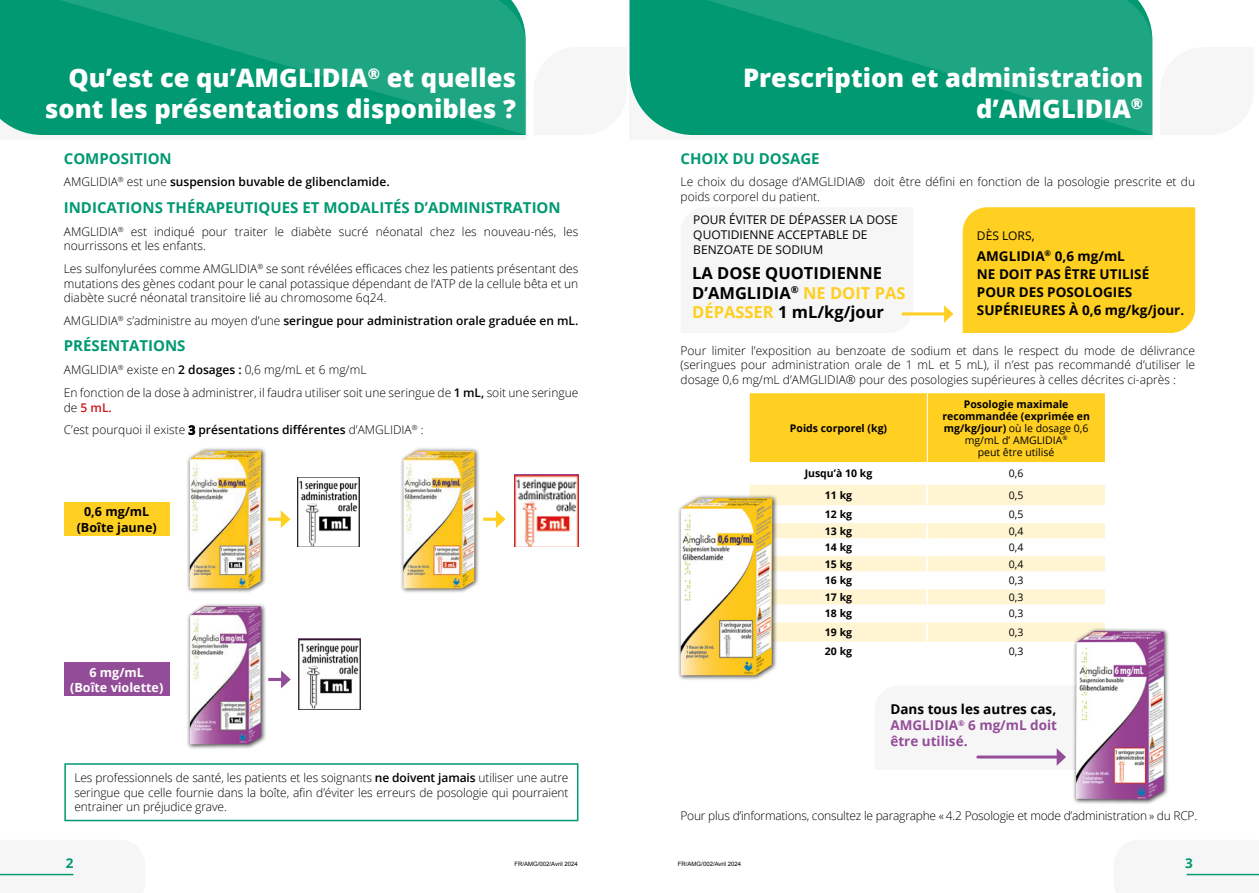
<style>
.page{position:relative;width:1259px;height:893px;background:#fff}
.page>*{position:absolute;margin:0;border:0;box-sizing:border-box;transform-origin:0 0}
.t1{font:800 25.5px/30.6px "Open Sans";color:#fff;text-align:right}
.t2{font:700 16.5px/19.5px "Open Sans";color:#000}
.t3{font:700 15px "Open Sans";color:#009972}
.t4{font:700 13.5px/18px "Open Sans";color:#000}
.t5{font:700 13.5px/16.2px "Open Sans";color:#934d98;text-align:justify}
.t6{font:700 13.5px "Open Sans";color:#009972}
.t7{font:700 12.6px/15px "Open Sans";color:#fff;text-align:center}
.t8{font:700 12.6px/15px "Open Sans";color:#000;text-align:center}
.t9{font:300 12px/14.4px "Open Sans";color:#000}
.t10{font:600 12px "Open Sans";color:#000}
.t11{font:300 12px "Open Sans";letter-spacing:-.02em;color:#000}
.t12{font:12px/15px "Open Sans";color:#000}
.t13{font:700 10.5px/12px "Open Sans";color:#000;text-align:center}
.t14{font:10.5px "Open Sans";color:#000}
.t15{font:6px "Arial";color:#000}
.s1{font-weight:300}
.s2{font-weight:600}
.s3{font-weight:600;color:#cd1719}
.s4{color:#ffcf21}
.s5{font-weight:400}
.s6{color:#000}
</style>
<div class="page">
<svg style="left:0;top:873px;width:74px;height:3px"></svg>
<hr style="left:0;top:874px;width:73px;height:1px;background:#009972">
<div style="left:0;top:71px;width:526px;height:68px;background:#f6f6f6"></div>
<svg style="left:0;top:0;width:526px;height:135px;background:#0e9e79"></svg>
<div style="left:186px;top:447px;width:81px;height:147px;background:#000;opacity:.75"></div>
<img style="left:190px;top:451px;width:71px;height:137px">
<div style="left:400px;top:447px;width:80px;height:147px;background:#000;opacity:.75"></div>
<img style="left:403px;top:451px;width:72px;height:137px">
<img style="left:298px;top:477px;width:61px;height:70px">
<img style="left:514px;top:475px;width:64px;height:72px">
<hr style="left:268px;top:518px;width:16px;height:3px;background:#ffcf21">
<svg style="left:281px;top:510px;width:9px;height:18px"></svg>
<hr style="left:483px;top:518px;width:16px;height:3px;background:#ffcf21">
<svg style="left:496px;top:510px;width:9px;height:18px"></svg>
<div style="left:64px;top:502px;width:106px;height:34px;background:#ffcf21"></div>
<div style="left:186px;top:603px;width:80px;height:147px;background:#000;opacity:.75"></div>
<img style="left:190px;top:606px;width:71px;height:138px">
<img style="left:299px;top:639px;width:61px;height:70px">
<hr style="left:268px;top:678px;width:16px;height:3px;background:#934d98">
<svg style="left:281px;top:670px;width:10px;height:18px"></svg>
<div style="left:64px;top:663px;width:106px;height:33px;background:#934d98"></div>
<div style="left:64px;top:763px;width:514px;height:58px;border:2px solid #009972"></div>
<svg style="left:1186px;top:873px;width:73px;height:3px"></svg>
<hr style="left:1186px;top:874px;width:73px;height:1px;background:#009972">
<div style="left:629px;top:71px;width:524px;height:68px;background:#f6f6f6"></div>
<svg style="left:629px;top:0;width:523px;height:135px;background:#109f7a"></svg>
<div style="left:962px;top:207px;width:233px;height:126px;background:#ffcf21"></div>
<hr style="left:903px;top:312px;width:43px;height:3px;background:#ffcf21">
<svg style="left:944px;top:305px;width:9px;height:18px"></svg>
<svg style="left:976px;top:748px;width:90px;height:18px"></svg>
<div style="left:750px;top:393px;width:355px;height:69px;background:#ffcf21"></div>
<svg style="left:750px;top:485px;width:355px;height:157px;fill:#fff5d3"></svg>
<hr style="left:927px;top:393px;width:1px;height:69px;background:#fff">
<hr style="left:926px;top:485px;width:2px;height:20px;background:#fff">
<hr style="left:750px;top:505px;width:177px;height:2px;background:#fff">
<hr style="left:927px;top:505px;width:178px;height:2px;background:#fff">
<hr style="left:750px;top:522px;width:177px;height:1px;background:#fff">
<hr style="left:927px;top:522px;width:178px;height:1px;background:#fff">
<hr style="left:750px;top:538px;width:177px;height:2px;background:#fff">
<hr style="left:927px;top:538px;width:178px;height:2px;background:#fff">
<hr style="left:750px;top:555px;width:177px;height:1px;background:#fff">
<hr style="left:927px;top:555px;width:178px;height:1px;background:#fff">
<hr style="left:750px;top:571px;width:177px;height:2px;background:#fff">
<hr style="left:927px;top:571px;width:178px;height:2px;background:#fff">
<hr style="left:750px;top:588px;width:177px;height:1px;background:#fff">
<hr style="left:927px;top:588px;width:178px;height:1px;background:#fff">
<hr style="left:750px;top:604px;width:177px;height:2px;background:#fff">
<hr style="left:927px;top:604px;width:178px;height:2px;background:#fff">
<svg style="left:926px;top:507px;width:2px;height:114px"></svg>
<hr style="left:750px;top:621px;width:177px;height:1px;background:#fff">
<hr style="left:927px;top:621px;width:178px;height:1px;background:#fff">
<hr style="left:926px;top:622px;width:2px;height:20px;background:#fff">
<div style="left:677px;top:494px;width:101px;height:187px;background:#000;opacity:.75"></div>
<img style="left:681px;top:498px;width:91px;height:177px">
<div style="left:1072px;top:627px;width:97px;height:178px;background:#000;opacity:.75"></div>
<img style="left:1076px;top:631px;width:88px;height:168px">
<h1 class="t1" style="left:45px;top:61px;width:473px">Qu’est ce qu’AMGLIDIA<sup>®</sup> et quelles sont les présentations disponibles ?</h1>
<p class="t3" style="left:64px;top:147px;width:110px">COMPOSITION</p>
<p class="t10" style="left:64px;top:174px;width:327px"><span class="s1">AMGLIDIA</span><sup>®</sup> <span class="s1">est une</span> suspension buvable de glibenclamide.</p>
<p class="t3" style="left:64px;top:197px;width:498px">INDICATIONS THÉRAPEUTIQUES ET MODALITÉS D’ADMINISTRATION</p>
<p class="t9" style="left:64px;top:224px;width:516px">AMGLIDIA<sup>®</sup> est indiqué pour traiter le diabète sucré néonatal chez les nouveau-nés, les nourrissons et les enfants.</p>
<p class="t9" style="left:64px;top:261px;width:516px;text-align:justify">Les sulfonylurées comme AMGLIDIA<sup>®</sup> se sont révélées efficaces chez les patients présentant des mutations des gènes codant pour le canal potassique dépendant de l’ATP de la cellule bêta et un diabète sucré néonatal transitoire lié au chromosome 6q24.</p>
<p class="t10" style="left:64px;top:312px;width:516px"><span class="s1">AMGLIDIA</span><sup>®</sup> <span class="s1">s’administre au moyen d’une</span> seringue pour administration orale graduée en mL.</p>
<p class="t3" style="left:64px;top:335px;width:123px">PRÉSENTATIONS</p>
<p class="t9" style="left:64px;top:358px;width:516px;line-height:23px">AMGLIDIA<sup>®</sup> existe en <span class="s2">2 dosages :</span> 0,6 mg/mL et 6 mg/mL<br>En fonction de la dose à administrer, il faudra utiliser soit une seringue de <span class="s2">1 mL,</span> soit une seringue</p>
<p class="t9" style="left:64px;top:395px;width:361px;line-height:23px">de <span class="s3">5 mL.<br></span>C’est pourquoi il existe <span class="s2">3</span> <span class="s2">présentations différentes</span> d’AMGLIDIA<sup>®</sup> :</p>
<p class="t8" style="left:77px;top:504px;width:82px">0,6 mg/mL (Boîte jaune)</p>
<p class="t7" style="left:70px;top:664px;width:94px">6 mg/mL (Boîte violette)</p>
<p class="t9" style="left:74px;top:771px;width:495px;text-align:justify">Les professionnels de santé, les patients et les soignants <span class="s2">ne doivent jamais</span> utiliser une autre seringue que celle fournie dans la boîte, afin d’éviter les erreurs de posologie qui pourraient entrainer un préjudice grave.</p>
<h1 class="t1" style="left:743px;top:61px;width:401px">Prescription et administration d’AMGLIDIA<sup>®</sup></h1>
<p class="t3" style="left:680px;top:147px;width:141px">CHOIX DU DOSAGE</p>
<p class="t9" style="left:680px;top:175px;width:516px">Le choix du dosage d’AMGLIDIA® doit être défini en fonction de la posologie prescrite et du poids corporel du patient.</p>
<p class="t12" style="left:693px;top:212px;width:206px">POUR ÉVITER DE DÉPASSER LA DOSE<br>QUOTIDIENNE ACCEPTABLE DE<br>BENZOATE DE SODIUM</p>
<h2 class="t2" style="left:692px;top:263px;width:215px">LA DOSE QUOTIDIENNE<br>D’AMGLIDIA<sup>®</sup> <span class="s4">NE DOIT PAS<br>DÉPASSER</span> 1 mL/kg/jour</h2>
<p class="t12" style="left:977px;top:228px;width:59px">DÈS LORS,</p>
<p class="t4" style="left:977px;top:247px;width:209px">AMGLIDIA<sup>®</sup> 0,6 mg/mL<br>NE DOIT PAS ÊTRE UTILISÉ<br>POUR DES POSOLOGIES<br>SUPÉRIEURES À 0,6 mg/kg/jour.</p>
<p class="t9" style="left:680px;top:343px;width:516px;text-align:justify">Pour limiter l’exposition au benzoate de sodium et dans le respect du mode de délivrance (seringues pour administration orale de 1 mL et 5 mL), il n’est pas recommandé d’utiliser le dosage 0,6 mg/mL d’AMGLIDIA® pour des posologies supérieures à celles décrites ci-après :</p>
<p class="t13" style="left:790px;top:422px;width:99px">Poids corporel (kg)</p>
<p class="t13" style="left:942px;top:398px;width:149px">Posologie maximale recommandée (exprimée en mg/kg/jour) <span class="s5">où le dosage 0,6 mg/mL d’ AMGLIDIA</span><sup>®<br></sup><span class="s5">peut être utilisé</span></p>
<p class="t13" style="left:804px;top:467px;width:69px">Jusqu’à 10 kg</p>
<p class="t14" style="left:1009px;top:466px;width:16px">0,6</p>
<p class="t13" style="left:825px;top:489px;width:29px">11 kg</p>
<p class="t14" style="left:1009px;top:488px;width:16px">0,5</p>
<p class="t13" style="left:825px;top:508px;width:29px">12 kg</p>
<p class="t14" style="left:1009px;top:507px;width:16px">0,5</p>
<p class="t13" style="left:825px;top:525px;width:29px">13 kg</p>
<p class="t14" style="left:1009px;top:524px;width:16px">0,4</p>
<p class="t13" style="left:825px;top:541px;width:29px">14 kg</p>
<p class="t14" style="left:1009px;top:540px;width:16px">0,4</p>
<p class="t13" style="left:825px;top:558px;width:29px">15 kg</p>
<p class="t14" style="left:1009px;top:557px;width:16px">0,4</p>
<p class="t13" style="left:825px;top:574px;width:29px">16 kg</p>
<p class="t14" style="left:1009px;top:573px;width:16px">0,3</p>
<p class="t13" style="left:825px;top:591px;width:29px">17 kg</p>
<p class="t14" style="left:1009px;top:590px;width:16px">0,3</p>
<p class="t13" style="left:825px;top:607px;width:29px">18 kg</p>
<p class="t14" style="left:1009px;top:606px;width:16px">0,3</p>
<p class="t13" style="left:825px;top:626px;width:29px">19 kg</p>
<p class="t14" style="left:1009px;top:625px;width:16px">0,3</p>
<p class="t13" style="left:825px;top:645px;width:29px">20 kg</p>
<p class="t14" style="left:1009px;top:644px;width:16px">0,3</p>
<p class="t5" style="left:890px;top:700px;width:168px"><span class="s6">Dans tous les autres cas, </span>AMGLIDIA<sup>®</sup> 6 mg/mL doit être utilisé.</p>
<p class="t11" style="left:680px;top:808px;width:518px">Pour plus d’informations, consultez le paragraphe « 4.2 Posologie et mode d’administration » du RCP.</p>
<p class="t6" style="left:66px;top:853px;width:9px">2</p>
<p class="t15" style="left:514px;top:860px;width:65px">FR/AMG/002/Avril 2024</p>
<p class="t15" style="left:678px;top:860px;width:65px">FR/AMG/002/Avril 2024</p>
<p class="t6" style="left:1185px;top:853px;width:9px">3</p>
</div>
